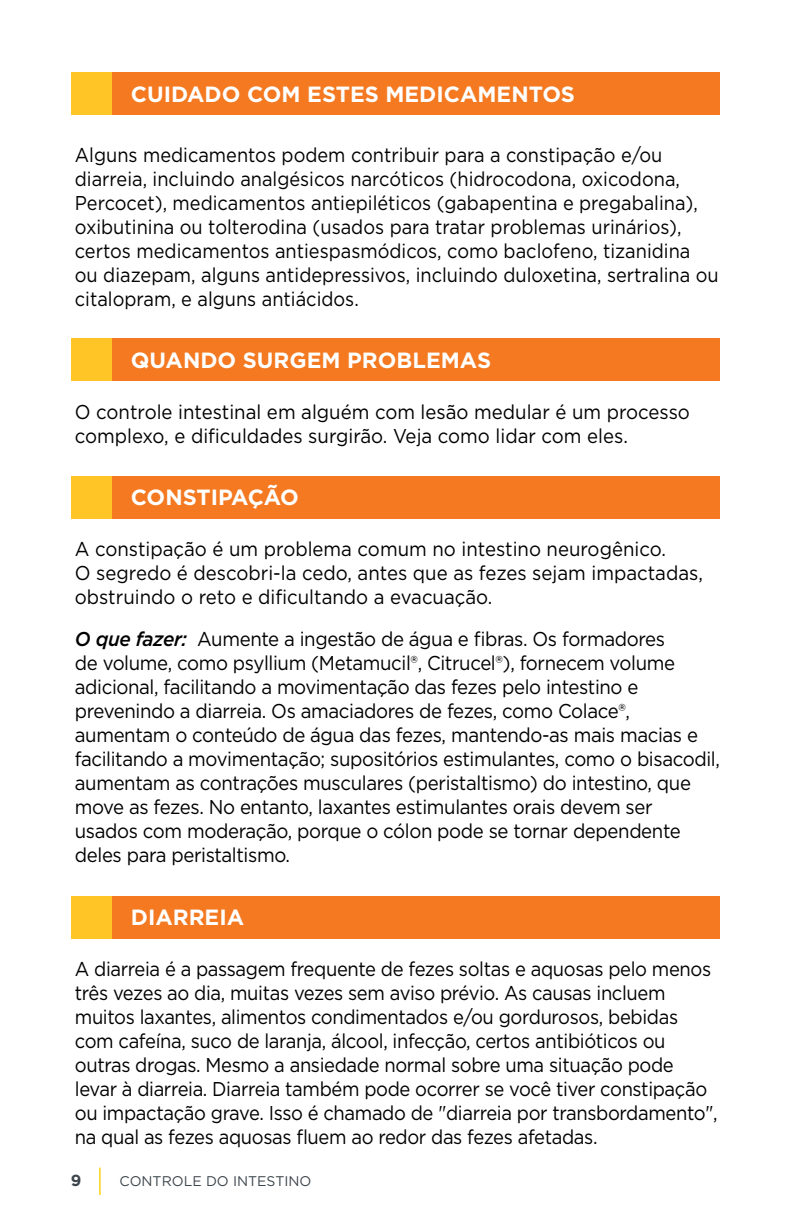
<style>
.page{position:relative;width:792px;height:1224px;background:#fff}
.page>*{position:absolute;margin:0;border:0;box-sizing:border-box;transform-origin:0 0}
.t1{font:700 22px "Gotham";color:#fff}
.t2{font:20px/24px "Gotham";letter-spacing:-.02em;color:#000;scale:.93 1}
.t3{font:20px/24px "Gotham";letter-spacing:-.02em;color:#000;scale:.92 1}
.t4{font:20px/24px "Gotham";color:#000;scale:.91 1}
.t5{font:20px/24px "Gotham";color:#000;scale:.93 1}
.t6{font:700 16px "Gotham";color:#3d464c}
.t7{font:14px "Gotham";color:#3d464c}
.s1{font-weight:500;font-style:italic}
</style>
<div class="page">
<hr style="left:99px;top:1168px;width:2px;height:27px;background:#fed216">
<div style="left:71px;top:72px;width:42px;height:42px;background:#ffc425"></div>
<div style="left:113px;top:72px;width:607px;height:42px;background:#f47920"></div>
<div style="left:71px;top:338px;width:42px;height:42px;background:#ffc425"></div>
<div style="left:113px;top:338px;width:607px;height:42px;background:#f47920"></div>
<div style="left:71px;top:476px;width:42px;height:42px;background:#ffc425"></div>
<div style="left:113px;top:476px;width:607px;height:42px;background:#f47920"></div>
<div style="left:71px;top:897px;width:42px;height:42px;background:#ffc425"></div>
<div style="left:113px;top:897px;width:607px;height:42px;background:#f47920"></div>
<p class="t1" style="left:131px;top:79px;width:446px">CUIDADO COM ESTES MEDICAMENTOS</p>
<p class="t4" style="left:75px;top:142px;width:709px">Alguns medicamentos podem contribuir para a constipação e/ou diarreia, incluindo analgésicos narcóticos (hidrocodona, oxicodona, Percocet), medicamentos antiepiléticos (gabapentina e pregabalina), oxibutinina ou tolterodina (usados para tratar problemas urinários), certos medicamentos antiespasmódicos, como baclofeno, tizanidina<br>ou diazepam, alguns antidepressivos, incluindo duloxetina, sertralina ou citalopram, e alguns antiácidos.</p>
<p class="t1" style="left:131px;top:346px;width:362px">QUANDO SURGEM PROBLEMAS</p>
<p class="t5" style="left:75px;top:399px;width:663px">O controle intestinal em alguém com lesão medular é um processo complexo, e dificuldades surgirão. Veja como lidar com eles.</p>
<p class="t1" style="left:131px;top:483px;width:170px">CONSTIPAÇÃO</p>
<p class="t5" style="left:75px;top:537px;width:677px">A constipação é um problema comum no intestino neurogênico.<br>O segredo é descobri-la cedo, antes que as fezes sejam impactadas, obstruindo o reto e dificultando a evacuação.</p>
<p class="t2" style="left:75px;top:627px;width:695px"><span class="s1">O que fazer:</span> Aumente a ingestão de água e fibras. Os formadores<br>de volume, como psyllium (Metamucil®, Citrucel®), fornecem volume adicional, facilitando a movimentação das fezes pelo intestino e prevenindo a diarreia. Os amaciadores de fezes, como Colace®, aumentam o conteúdo de água das fezes, mantendo-as mais macias e facilitando a movimentação; supositórios estimulantes, como o bisacodil, aumentam as contrações musculares (peristaltismo) do intestino, que move as fezes. No entanto, laxantes estimulantes orais devem ser usados com moderação, porque o cólon pode se tornar dependente deles para peristaltismo.</p>
<p class="t1" style="left:131px;top:902px;width:115px">DIARREIA</p>
<p class="t3" style="left:75px;top:956px;width:700px">A diarreia é a passagem frequente de fezes soltas e aquosas pelo menos três vezes ao dia, muitas vezes sem aviso prévio. As causas incluem muitos laxantes, alimentos condimentados e/ou gordurosos, bebidas com cafeína, suco de laranja, álcool, infecção, certos antibióticos ou outras drogas. Mesmo a ansiedade normal sobre uma situação pode levar à diarreia. Diarreia também pode ocorrer se você tiver constipação ou impactação grave. Isso é chamado de "diarreia por transbordamento", na qual as fezes aquosas fluem ao redor das fezes afetadas.</p>
<p class="t6" style="left:71px;top:1170px;width:12px">9</p>
<p class="t7" style="left:120px;top:1172px;width:193px">CONTROLE DO INTESTINO</p>
</div>
